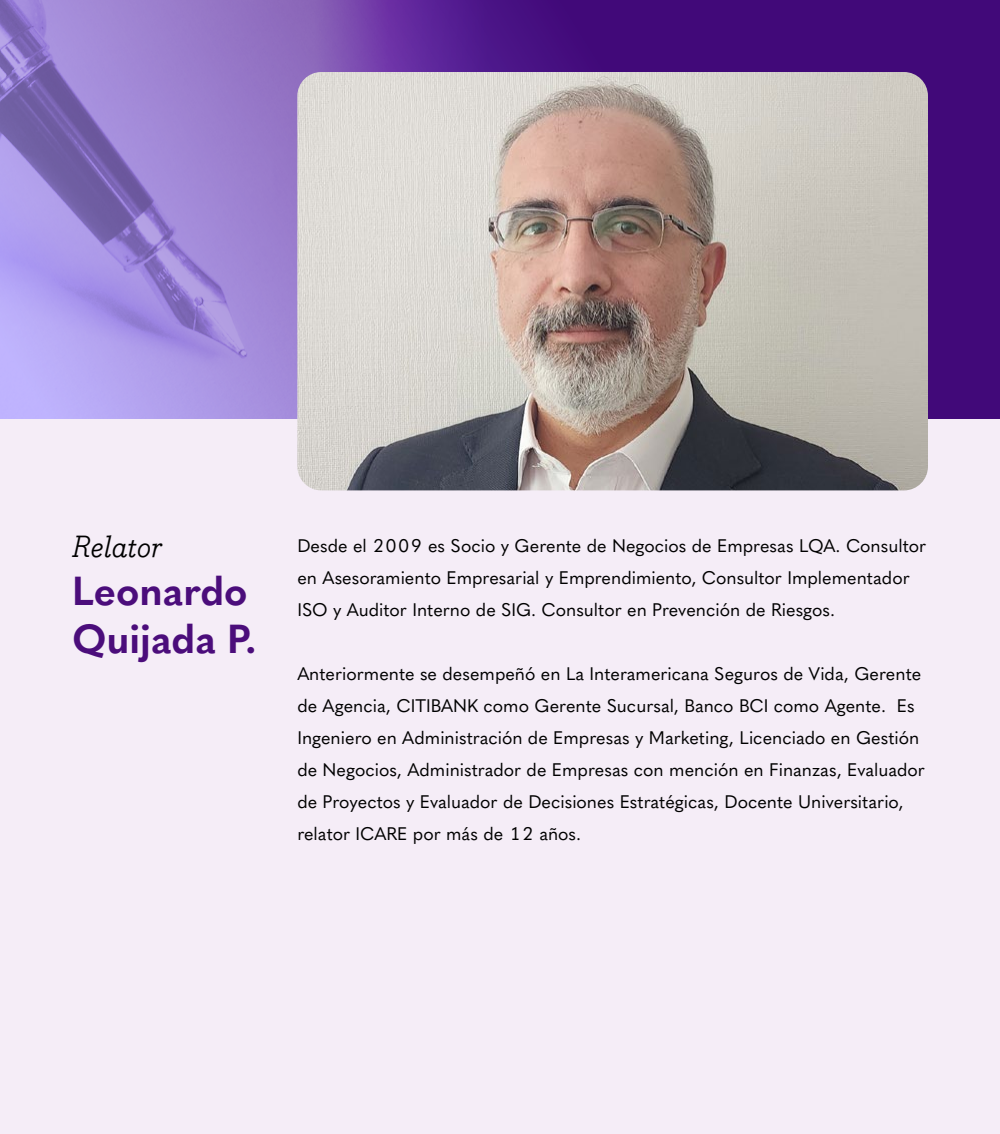
<style>
.page{position:relative;width:1000px;height:1134px;background:#f5edf7}
.page>*{position:absolute;margin:0;border:0;box-sizing:border-box;transform-origin:0 0}
.t1{font:700 40px/48px "Quasimoda";color:#4b0d7b}
.t2{font:italic 30px "Bodoni Egyptian Pro";color:#000}
.t3{font:18px/32px "Quasimoda";color:#000}
</style>
<div class="page">
<div style="left:0;top:0;width:1000px;height:418px;background:#410979"></div>
<img style="left:0;top:0;width:490px;height:418px">
<img style="left:297px;top:72px;width:631px;height:418px">
<h2 class="t2" style="left:72px;top:528px;width:92px">Relator</h2>
<h1 class="t1" style="left:72px;top:564px;width:186px">Leonardo<br>Quijada P.</h1>
<p class="t3" style="left:297px;top:529px;width:630px">Desde el 2009 es Socio y Gerente de Negocios de Empresas LQA. Consultor en Asesoramiento Empresarial y Emprendimiento, Consultor Implementador<br>ISO y Auditor Interno de SIG. Consultor en Prevención de Riesgos.</p>
<p class="t3" style="left:297px;top:657px;width:629px">Anteriormente se desempeñó en La Interamericana Seguros de Vida, Gerente de Agencia, CITIBANK como Gerente Sucursal, Banco BCI como Agente. Es Ingeniero en Administración de Empresas y Marketing, Licenciado en Gestión de Negocios, Administrador de Empresas con mención en Finanzas, Evaluador de Proyectos y Evaluador de Decisiones Estratégicas, Docente Universitario, relator ICARE por más de 12 años.</p>
</div>
